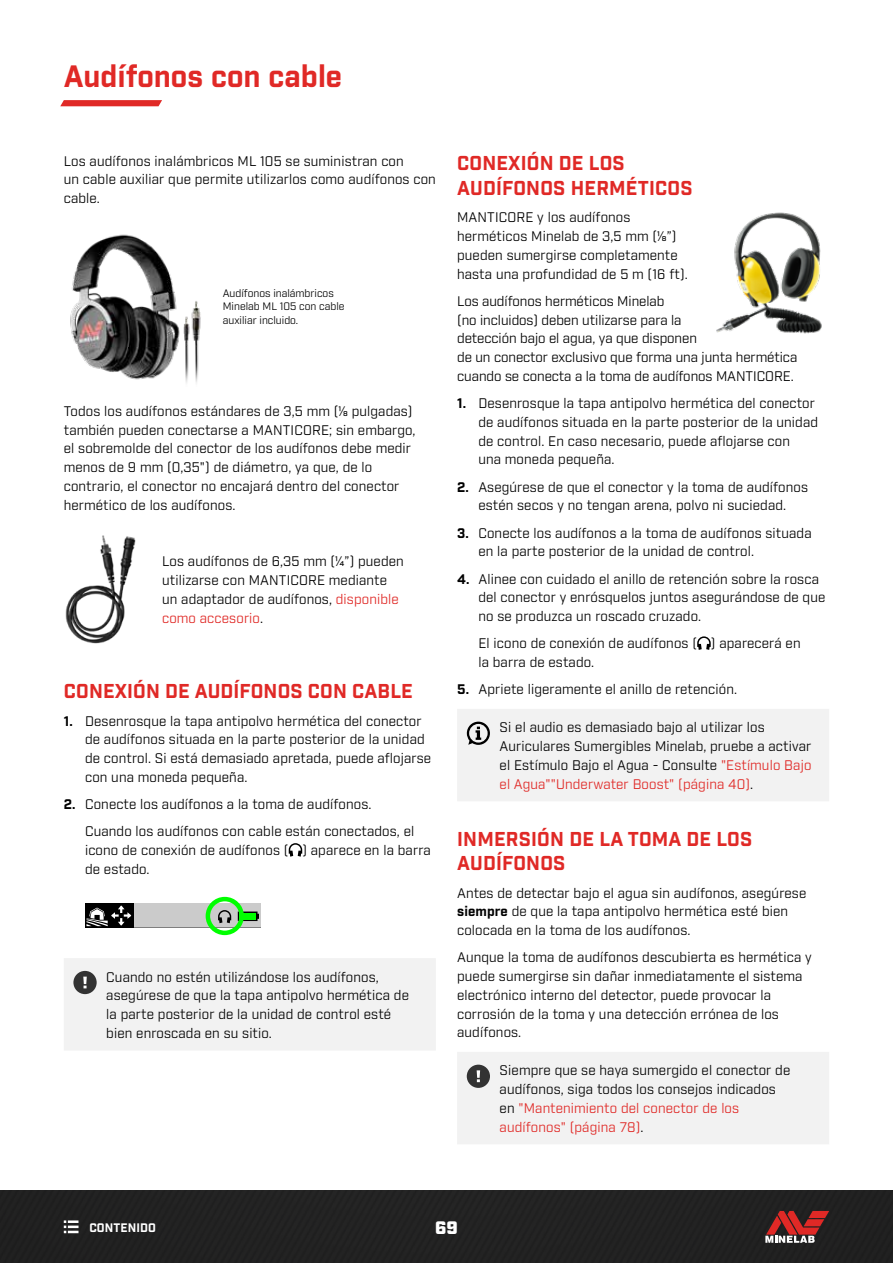
<style>
.page{position:relative;width:893px;height:1263px;background:#fff}
.page>*{position:absolute;margin:0;border:0;box-sizing:border-box;transform-origin:0 0}
.t1{font:700 30px "Industry";color:#e02926}
.t2{font:700 19.5px/24.8px "Industry";letter-spacing:.01em;color:#e02926}
.t3{font:900 18px "Industry";color:#fff}
.t4{font:13.5px/18.8px "Industry";letter-spacing:.01em;color:#000}
.t5{font:700 12px "Industry";letter-spacing:.01em;color:#fff}
.t6{font:10.5px/13.5px "Industry";color:#000}
.s1{color:#e02926}
.s2{font-weight:700}
</style>
<div class="page">
<div style="left:0;top:1191px;width:893px;height:72px;background:#212121"></div>
<svg style="left:60px;top:100px;width:102px;height:6px"></svg>
<svg style="left:765px;top:1211px;width:64px;height:32px;background:#863c3b"></svg>
<svg style="left:64px;top:1220px;width:15px;height:13px"></svg>
<img style="left:70px;top:234px;width:131px;height:149px">
<img style="left:65px;top:535px;width:71px;height:109px">
<svg style="left:289px;top:843px;width:13px;height:14px"></svg>
<div style="left:85px;top:903px;width:175px;height:25px;background:#cbcbcb"></div>
<hr style="left:85px;top:927px;width:175px;height:1px;background:#7f7f7f">
<div style="left:109px;top:903px;width:24px;height:25px;background:#000"></div>
<div style="left:85px;top:903px;width:24px;height:25px;background:linear-gradient(to right,#000,#000)"></div>
<svg style="left:87px;top:906px;width:44px;height:20px"></svg>
<svg style="left:218px;top:910px;width:13px;height:13px"></svg>
<svg style="left:238px;top:911px;width:21px;height:10px"></svg>
<div style="left:239px;top:913px;width:17px;height:6px;background:#0f0"></div>
<div style="left:206px;top:897px;width:38px;height:38px;border:4px solid #0f0;border-radius:50%"></div>
<div style="left:64px;top:958px;width:372px;height:92px;background:#f2f2f2"></div>
<svg style="left:697px;top:636px;width:14px;height:14px"></svg>
<div style="left:457px;top:709px;width:372px;height:92px;background:#f2f2f2"></div>
<div style="left:457px;top:1052px;width:372px;height:92px;background:#f2f2f2"></div>
<img style="left:716px;top:212px;width:106px;height:122px">
<h1 class="t1" style="left:64px;top:58px;width:280px">Audífonos con cable</h1>
<p class="t4" style="left:64px;top:152px;width:374px">Los audífonos inalámbricos ML 105 se suministran con<br>un cable auxiliar que permite utilizarlos como audífonos con cable.</p>
<p class="t6" style="left:223px;top:286px;width:123px">Audífonos inalámbricos<br>Minelab ML 105 con cable auxiliar incluido.</p>
<p class="t4" style="left:64px;top:402px;width:353px">Todos los audífonos estándares de 3,5 mm (⅛ pulgadas) también pueden conectarse a MANTICORE; sin embargo, el sobremolde del conector de los audífonos debe medir menos de 9 mm (0,35") de diámetro, ya que, de lo contrario, el conector no encajará dentro del conector hermético de los audífonos.</p>
<p class="t4" style="left:162px;top:552px;width:243px">Los audífonos de 6,35 mm (1/4”) pueden utilizarse con MANTICORE mediante un adaptador de audífonos, <span class="s1">disponible como accesorio</span>.</p>
<h2 class="t2" style="left:64px;top:680px;width:351px">CONEXIÓN DE AUDÍFONOS CON CABLE</h2>
<p class="t4" style="left:85px;top:712px;width:348px;text-indent:-21px"><span class="s2">1.</span> Desenrosque la tapa antipolvo hermética del conector de audífonos situada en la parte posterior de la unidad de control. Si está demasiado apretada, puede aflojarse con una moneda pequeña.</p>
<p class="t4" style="left:85px;top:791px;width:331px;line-height:27.3px;text-indent:-21px"><span class="s2">2.</span> Conecte los audífonos a la toma de audífonos.<br>Cuando los audífonos con cable están conectados, el</p>
<p class="t4" style="left:85px;top:841px;width:347px">icono de conexión de audífonos ( ) aparece en la barra de estado.</p>
<p class="t4" style="left:106px;top:968px;width:304px">Cuando no estén utilizándose los audífonos, asegúrese de que la tapa antipolvo hermética de la parte posterior de la unidad de control esté bien enroscada en su sitio.</p>
<h2 class="t2" style="left:457px;top:152px;width:237px">CONEXIÓN DE LOS<br>AUDÍFONOS HERMÉTICOS</h2>
<p class="t4" style="left:457px;top:208px;width:230px">MANTICORE y los audífonos herméticos Minelab de 3,5 mm (⅛”) pueden sumergirse completamente hasta una profundidad de 5 m (16 ft).</p>
<p class="t4" style="left:457px;top:292px;width:342px">Los audífonos herméticos Minelab<br>(no incluidos) deben utilizarse para la<br>detección bajo el agua, ya que disponen<br>de un conector exclusivo que forma una junta hermética cuando se conecta a la toma de audífonos MANTICORE.</p>
<p class="t4" style="left:478px;top:394px;width:341px;text-indent:-21px"><span class="s2">1.</span> Desenrosque la tapa antipolvo hermética del conector de audífonos situada en la parte posterior de la unidad de control. En caso necesario, puede aflojarse con<br>una moneda pequeña.</p>
<p class="t4" style="left:457px;top:478px;width:352px;text-align:center"><span class="s2">2.</span> Asegúrese de que el conector y la toma de audífonos estén secos y no tengan arena, polvo ni suciedad.</p>
<p class="t4" style="left:478px;top:524px;width:335px;text-indent:-21px"><span class="s2">3.</span> Conecte los audífonos a la toma de audífonos situada en la parte posterior de la unidad de control.</p>
<p class="t4" style="left:478px;top:570px;width:348px;text-indent:-21px"><span class="s2">4.</span> Alinee con cuidado el anillo de retención sobre la rosca del conector y enrósquelos juntos asegurándose de que no se produzca un roscado cruzado.</p>
<p class="t4" style="left:478px;top:634px;width:324px">El icono de conexión de audífonos ( ) aparecerá en la barra de estado.</p>
<p class="t4" style="left:457px;top:680px;width:280px"><span class="s2">5.</span> Apriete ligeramente el anillo de retención.</p>
<p class="t4" style="left:500px;top:718px;width:313px">Si el audio es demasiado bajo al utilizar los Auriculares Sumergibles Minelab, pruebe a activar el Estímulo Bajo el Agua - Consulte <span class="s1">"Estímulo Bajo el Agua""Underwater Boost" (página 40)</span>.</p>
<h2 class="t2" style="left:457px;top:827px;width:297px">INMERSIÓN DE LA TOMA DE LOS<br>AUDÍFONOS</h2>
<p class="t4" style="left:457px;top:884px;width:351px">Antes de detectar bajo el agua sin audífonos, asegúrese <span class="s2">siempre</span> de que la tapa antipolvo hermética esté bien colocada en la toma de los audífonos.</p>
<p class="t4" style="left:457px;top:948px;width:356px">Aunque la toma de audífonos descubierta es hermética y puede sumergirse sin dañar inmediatamente el sistema electrónico interno del detector, puede provocar la corrosión de la toma y una detección errónea de los audífonos.</p>
<p class="t4" style="left:500px;top:1061px;width:292px">Siempre que se haya sumergido el conector de audífonos, siga todos los consejos indicados en <span class="s1">"Mantenimiento del conector de los audífonos" (página 78)</span>.</p>
<p class="t5" style="left:89px;top:1220px;width:68px">CONTENIDO</p>
<h3 class="t3" style="left:435px;top:1217px;width:24px">69</h3>
</div>
